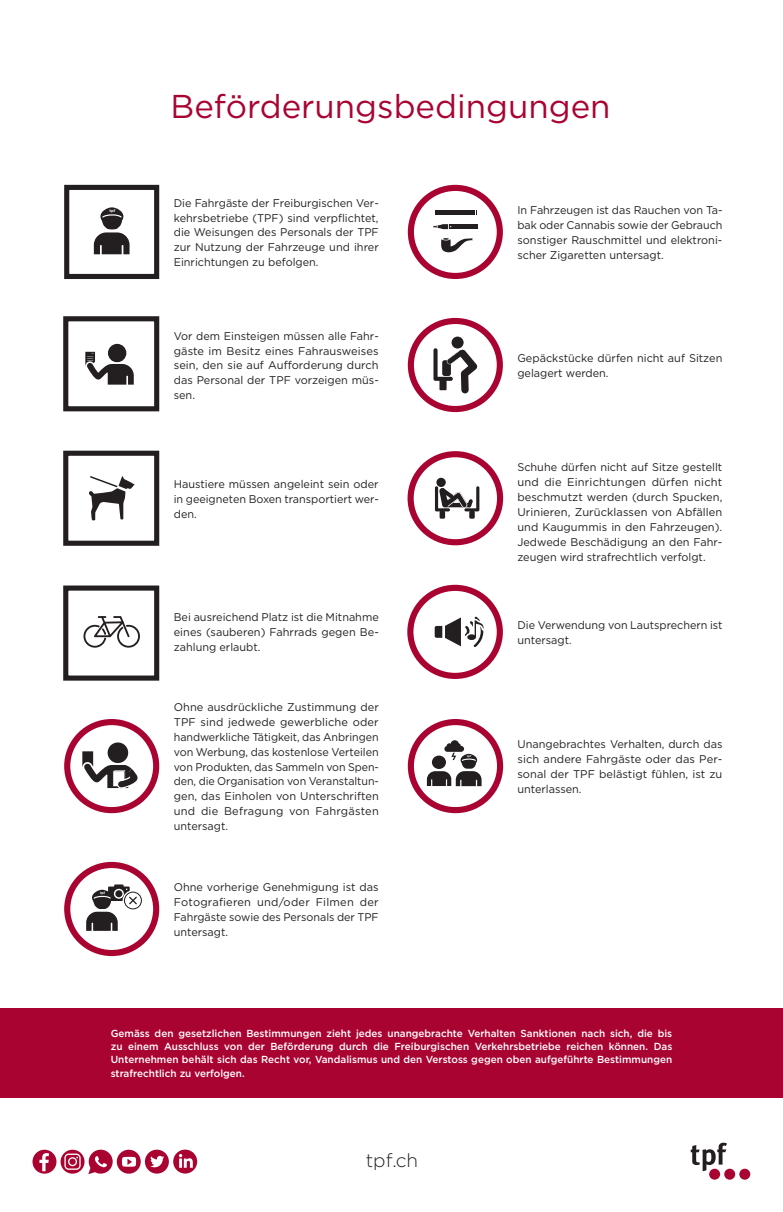
<style>
.page{position:relative;width:783px;height:1212px;background:#fff}
.page>*{position:absolute;margin:0;border:0;box-sizing:border-box;transform-origin:0 0}
.t1{font:33px "Gotham";color:#a90332}
.t2{font:300 18.9px "Gotham";color:#231f20}
.t3{font:11.1px/14.9px "Gotham";color:#231f20;text-align:justify}
.t4{font:500 10.2px/13.4px "Gotham";color:#fff;text-align:justify}
.t5{font:700 3.9px "Gotham";color:#fff}
.t6{font:700 3.3px "Gotham";color:#fff}
.t7{font:700 2.7px "Gotham";color:#fff;scale:1.05 1}
.s1{font-size:10.2px}
</style>
<div class="page">
<div style="left:0;top:1008px;width:782px;height:89px;background:#a90332"></div>
<div style="left:63px;top:585px;width:96px;height:96px;border:5px solid #231f20"></div>
<div style="left:63px;top:451px;width:96px;height:95px;border:5px solid #231f20"></div>
<div style="left:63px;top:316px;width:96px;height:95px;border:5px solid #231f20"></div>
<svg style="left:690px;top:1143px;width:36px;height:28px"></svg>
<div style="left:724px;top:1169px;width:11px;height:11px;background:#a90332;border-radius:50%"></div>
<div style="left:739px;top:1169px;width:11px;height:11px;background:#a90332;border-radius:50%"></div>
<div style="left:709px;top:1169px;width:11px;height:11px;background:#a90332;border-radius:50%"></div>
<div style="left:117px;top:1150px;width:24px;height:23px;background:#a90332;border-radius:50%"></div>
<div style="left:173px;top:1149px;width:24px;height:24px;background:#a90332;border-radius:50%"></div>
<div style="left:145px;top:1149px;width:24px;height:24px;background:#a90332;border-radius:50%"></div>
<div style="left:32px;top:1150px;width:24px;height:23px;background:#a90332;border-radius:50%"></div>
<svg style="left:39px;top:1153px;width:10px;height:18px"></svg>
<svg style="left:179px;top:1154px;width:14px;height:14px"></svg>
<svg style="left:150px;top:1156px;width:14px;height:11px"></svg>
<svg style="left:122px;top:1157px;width:14px;height:10px"></svg>
<div style="left:61px;top:1150px;width:23px;height:23px;background:#a90332;border-radius:50%"></div>
<svg style="left:64px;top:1153px;width:17px;height:17px"></svg>
<svg style="left:88px;top:1149px;width:25px;height:25px"></svg>
<div style="left:64px;top:862px;width:95px;height:94px;border:6px solid #a90332;border-radius:50%"></div>
<svg style="left:86px;top:884px;width:59px;height:47px"></svg>
<div style="left:407px;top:185px;width:95px;height:94px;border:6px solid #a90332;border-radius:50%"></div>
<div style="left:435px;top:210px;width:37px;height:5px;background:#231f20"></div>
<div style="left:453px;top:224px;width:24px;height:5px;background:#231f20"></div>
<svg style="left:473px;top:210px;width:4px;height:5px"></svg>
<svg style="left:433px;top:224px;width:19px;height:5px"></svg>
<svg style="left:441px;top:238px;width:31px;height:15px"></svg>
<div style="left:407px;top:451px;width:96px;height:94px;border:6px solid #a90332;border-radius:50%"></div>
<div style="left:436px;top:478px;width:9px;height:9px;background:#231f20;border-radius:50%"></div>
<div style="left:439px;top:511px;width:6px;height:8px;background:#231f20"></div>
<div style="left:469px;top:511px;width:5px;height:8px;background:#231f20"></div>
<svg style="left:435px;top:486px;width:44px;height:25px"></svg>
<div style="left:407px;top:585px;width:95px;height:94px;border:6px solid #a90332;border-radius:50%"></div>
<svg style="left:434px;top:617px;width:50px;height:30px"></svg>
<div style="left:64px;top:719px;width:95px;height:94px;border:6px solid #a90332;border-radius:50%"></div>
<div style="left:407px;top:719px;width:96px;height:94px;border:6px solid #a90332;border-radius:50%"></div>
<div style="left:461px;top:756px;width:15px;height:13px;background:#231f20;border-radius:50%"></div>
<div style="left:432px;top:755px;width:14px;height:14px;background:#231f20;border-radius:50%"></div>
<svg style="left:427px;top:771px;width:55px;height:16px"></svg>
<svg style="left:450px;top:740px;width:9px;height:8px"></svg>
<svg style="left:446px;top:743px;width:31px;height:19px"></svg>
<div style="left:407px;top:318px;width:95px;height:94px;border:6px solid #a90332;border-radius:50%"></div>
<div style="left:451px;top:337px;width:12px;height:11px;background:#231f20;border-radius:50%"></div>
<svg style="left:433px;top:348px;width:44px;height:45px"></svg>
<div style="left:108px;top:344px;width:18px;height:18px;background:#231f20;border-radius:50%"></div>
<svg style="left:85px;top:352px;width:49px;height:33px"></svg>
<svg style="left:89px;top:476px;width:45px;height:44px"></svg>
<svg style="left:83px;top:616px;width:57px;height:32px"></svg>
<div style="left:108px;top:742px;width:20px;height:21px;background:#231f20;border-radius:50%"></div>
<svg style="left:82px;top:751px;width:56px;height:38px"></svg>
<div style="left:64px;top:185px;width:95px;height:94px;border:5px solid #231f20"></div>
<svg style="left:100px;top:207px;width:23px;height:18px"></svg>
<div style="left:102px;top:210px;width:20px;height:20px;background:#231f20;border-radius:50%"></div>
<svg style="left:101px;top:214px;width:22px;height:5px"></svg>
<svg style="left:93px;top:229px;width:37px;height:26px"></svg>
<p class="t5" style="left:109px;top:208px;width:7px">tpf</p>
<p class="t6" style="left:100px;top:891px;width:7px">tpf</p>
<h1 class="t1" style="left:170px;top:85px;width:441px">Beförderungsbedingungen</h1>
<p class="t3" style="left:174px;top:195px;width:206px">Die Fahrgäste der Freiburgischen Ver&shy;kehrsbetriebe (TPF) sind verpflichtet, die Weisungen des Personals der TPF zur Nutzung der Fahrzeuge und ihrer Einrichtungen zu befolgen.</p>
<p class="t3" style="left:174px;top:328px;width:206px">Vor dem Einsteigen müssen alle Fahr&shy;gäste im Besitz eines Fahrausweises sein, den sie auf Aufforderung durch das Personal der TPF vorzeigen müs&shy;sen.</p>
<p class="t3" style="left:174px;top:476px;width:206px">Haustiere müssen angeleint sein oder in geeigneten Boxen transportiert wer&shy;den.</p>
<p class="t3" style="left:174px;top:610px;width:206px">Bei ausreichend Platz ist die Mitnahme eines (sauberen) Fahrrads gegen Be&shy;zahlung erlaubt.</p>
<p class="t3" style="left:174px;top:699px;width:206px">Ohne ausdrückliche Zustimmung der TPF sind jedwede gewerbliche oder handwerkliche Tätigkeit, das Anbringen von Werbung, das kostenlose Verteilen von Produkten, das Sammeln von Spen&shy;den, die Organisation von Veranstaltun&shy;gen, das Einholen von Unterschriften und die Befragung von Fahrgästen untersagt.</p>
<p class="t3" style="left:174px;top:879px;width:206px">Ohne vorherige Genehmigung ist das Fotografieren und/oder Filmen der Fahrgäste sowie des Personals der TPF untersagt.</p>
<p class="t7" style="left:467px;top:754px;width:5px">tpf</p>
<p class="t3" style="left:517px;top:202px;width:206px">In Fahrzeugen ist das Rauchen von Ta&shy;bak oder Cannabis sowie der Gebrauch sonstiger Rauschmittel und elektroni&shy;scher Zigaretten untersagt.</p>
<p class="t3" style="left:517px;top:350px;width:206px">Gepäckstücke dürfen nicht auf Sitzen gelagert werden.</p>
<p class="t3" style="left:517px;top:460px;width:206px">Schuhe dürfen nicht auf Sitze gestellt und die Einrichtungen dürfen nicht beschmutzt werden (durch Spucken, Urinieren, Zurücklassen von Abfällen und Kaugummis in den Fahrzeugen).<br>Jedwede Beschädigung an den Fahr&shy;zeugen wird strafrechtlich verfolgt.</p>
<p class="t3" style="left:517px;top:617px;width:206px">Die Verwendung von Lautsprechern ist untersagt<span class="s1">.</span></p>
<p class="t3" style="left:517px;top:737px;width:206px">Unangebrachtes Verhalten, durch das sich andere Fahrgäste oder das Per&shy;sonal der TPF belästigt fühlen, ist zu unterlassen.</p>
<p class="t4" style="left:111px;top:1026px;width:563px">Gemäss den gesetzlichen Bestimmungen zieht jedes unangebrachte Verhalten Sanktionen nach sich, die bis zu einem Ausschluss von der Beförderung durch die Freiburgischen Verkehrsbetriebe reichen können. Das Unternehmen behält sich das Recht vor, Vandalismus und den Verstoss gegen oben aufgeführte Bestimmungen strafrechtlich zu verfolgen.</p>
<h2 class="t2" style="left:365px;top:1149px;width:54px">tpf.ch</h2>
</div>
